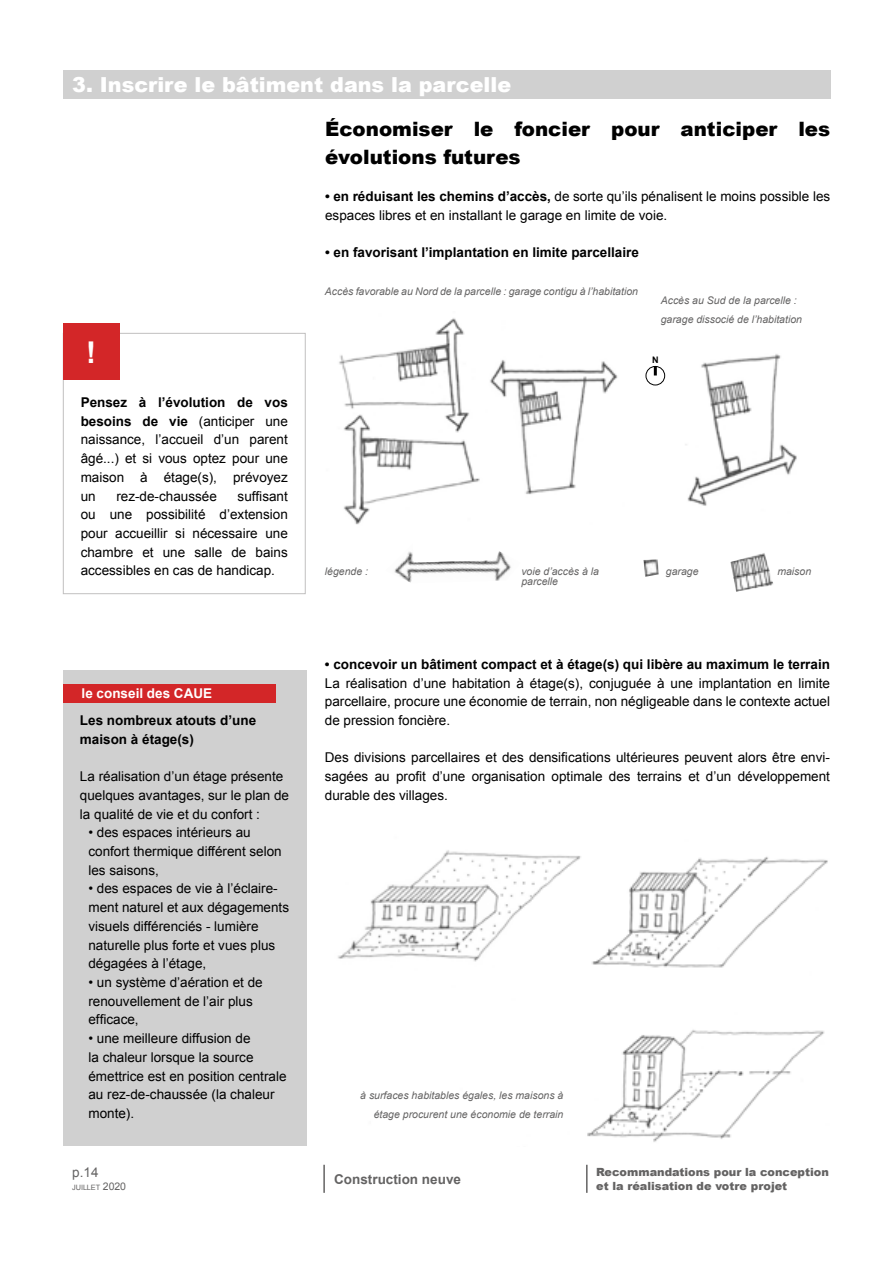
<style>
.page{position:relative;width:893px;height:1263px;background:#fff}
.page>*{position:absolute;margin:0;border:0;box-sizing:border-box;transform-origin:0 0}
.t1{font:700 30px "Arial";color:#fff}
.t2{font:900 20.7px "Arial";color:#fff}
.t3{font:900 19.8px/28px "Arial";color:#000}
.t4{font:13.5px/18.8px "Arial";color:#000}
.t5{font:700 13.5px/18.8px "Arial";color:#000}
.t6{font:700 13.5px "Arial";color:#646363}
.t7{font:700 13.5px "Arial";color:#fff}
.t8{font:13.5px "Arial";color:#646363}
.t9{font:900 11.25px/13.5px "Arial";color:#646363}
.t10{font:italic 10.5px/18.8px "Arial";color:#646363;text-align:right}
.t11{font:700 9px "Arial";color:#000}
.t12{font:7.35px "Arial";letter-spacing:-.015em;color:#646363}
.s1{font-weight:700}
.s2{font-size:10.5px}
</style>
<div class="page">
<hr style="left:586px;top:1165px;width:2px;height:28px;background:#646363">
<hr style="left:323px;top:1165px;width:2px;height:28px;background:#646363">
<div style="left:63px;top:70px;width:767px;height:28px;background:#d0d0d0"></div>
<div style="left:63px;top:671px;width:243px;height:475px;background:#d0d0d0"></div>
<div style="left:63px;top:684px;width:213px;height:18px;background:#d32628"></div>
<img style="left:338px;top:850px;width:490px;height:292px">
<div style="left:63px;top:333px;width:243px;height:261px;border:1px solid #c1c0c0"></div>
<div style="left:63px;top:324px;width:56px;height:56px;background:#d32628"></div>
<img style="left:685px;top:354px;width:112px;height:152px">
<svg style="left:654px;top:368px;width:3px;height:7px"></svg>
<div style="left:646px;top:366px;width:19px;height:19px;border:1px solid #000;border-radius:50%"></div>
<img style="left:339px;top:318px;width:279px;height:207px">
<img style="left:643px;top:559px;width:16px;height:18px">
<img style="left:730px;top:553px;width:43px;height:39px">
<img style="left:394px;top:551px;width:117px;height:32px">
<h2 class="t2" style="left:72px;top:73px;width:440px">3. Inscrire le bâtiment dans la parcelle</h2>
<h3 class="t3" style="left:325px;top:115px;width:507px">Économiser le foncier pour anticiper les évolutions futures</h3>
<p class="t4" style="left:325px;top:187px;width:507px"><span class="s1">• en réduisant les chemins d’accès,</span> de sorte qu’ils pénalisent le moins possible les espaces libres et en installant le garage en limite de voie.</p>
<p class="t5" style="left:325px;top:243px;width:315px">• en favorisant l’implantation en limite parcellaire</p>
<h1 class="t1" style="left:86px;top:335px;width:11px">!</h1>
<p class="t4" style="left:81px;top:393px;width:209px;text-align:justify"><span class="s1">Pensez à l’évolution de vos besoins de vie</span> (anticiper une naissance, l’accueil d’un parent âgé...) et si vous optez pour une maison à étage(s), prévoyez un</p>
<p class="t4" style="left:81px;top:486px;width:209px;text-align:justify;text-indent:157px">suffisant ou une possibilité d’extension pour accueillir si nécessaire une chambre et une salle de bains accessibles en cas de handicap.</p>
<p class="t4" style="left:116px;top:486px;width:102px">rez-de-chaussée</p>
<p class="t7" style="left:82px;top:686px;width:132px">le conseil des CAUE</p>
<p class="t5" style="left:80px;top:711px;width:178px">Les nombreux atouts d’une maison à étage(s)</p>
<p class="t4" style="left:80px;top:767px;width:211px">La réalisation d’un étage présente quelques avantages, sur le plan de la qualité de vie et du confort :</p>
<p class="t4" style="left:88px;top:823px;width:195px">• des espaces intérieurs au confort thermique différent selon les saisons,</p>
<p class="t4" style="left:88px;top:879px;width:202px">• des espaces de vie à l’éclaire&shy;ment naturel et aux dégagements visuels différenciés - lumière naturelle plus forte et vues plus dégagées à l’étage,</p>
<p class="t4" style="left:88px;top:973px;width:176px">• un système d’aération et de renouvellement de l’air plus efficace,</p>
<p class="t4" style="left:88px;top:1029px;width:200px">• une meilleure diffusion de<br>la chaleur lorsque la source émettrice est en position centrale au rez-de-chaussée (la chaleur monte).</p>
<p class="t8" style="left:72px;top:1164px;width:28px">p.14</p>
<p class="t12" style="left:72px;top:1182px;width:55px">juillet <span class="s2">2020</span></p>
<p class="t10" style="left:325px;top:282px;width:315px">Accès favorable au Nord de la parcelle : garage contigu à l’habitation</p>
<p class="t10" style="left:661px;top:291px;width:143px;text-align:left">Accès au Sud de la parcelle : garage dissocié de l’habitation</p>
<p class="t11" style="left:652px;top:354px;width:8px">N</p>
<p class="t10" style="left:325px;top:562px;width:45px">légende :</p>
<p class="t10" style="left:521px;top:562px;width:79px">voie d’accès à la</p>
<p class="t10" style="left:666px;top:562px;width:34px">garage</p>
<p class="t10" style="left:777px;top:562px;width:35px">maison</p>
<p class="t10" style="left:521px;top:572px;width:38px">parcelle</p>
<p class="t5" style="left:325px;top:655px;width:507px">• concevoir un bâtiment compact et à étage(s) qui libère au maximum le terrain</p>
<p class="t4" style="left:325px;top:674px;width:507px;text-align:justify">La réalisation d’une habitation à étage(s), conjuguée à une implantation en limite parcellaire, procure une économie de terrain, non négligeable dans le contexte actuel de pression foncière.</p>
<p class="t4" style="left:325px;top:748px;width:507px;text-align:justify">Des divisions parcellaires et des densifications ultérieures peuvent alors être envi&shy;sagées au profit d’une organisation optimale des terrains et d’un développement durable des villages.</p>
<p class="t10" style="left:360px;top:1086px;width:205px">à surfaces habitables égales, les maisons à étage procurent une économie de terrain</p>
<p class="t6" style="left:334px;top:1171px;width:128px">Construction neuve</p>
<p class="t9" style="left:596px;top:1165px;width:234px">Recommandations pour la conception et la réalisation de votre projet</p>
</div>
